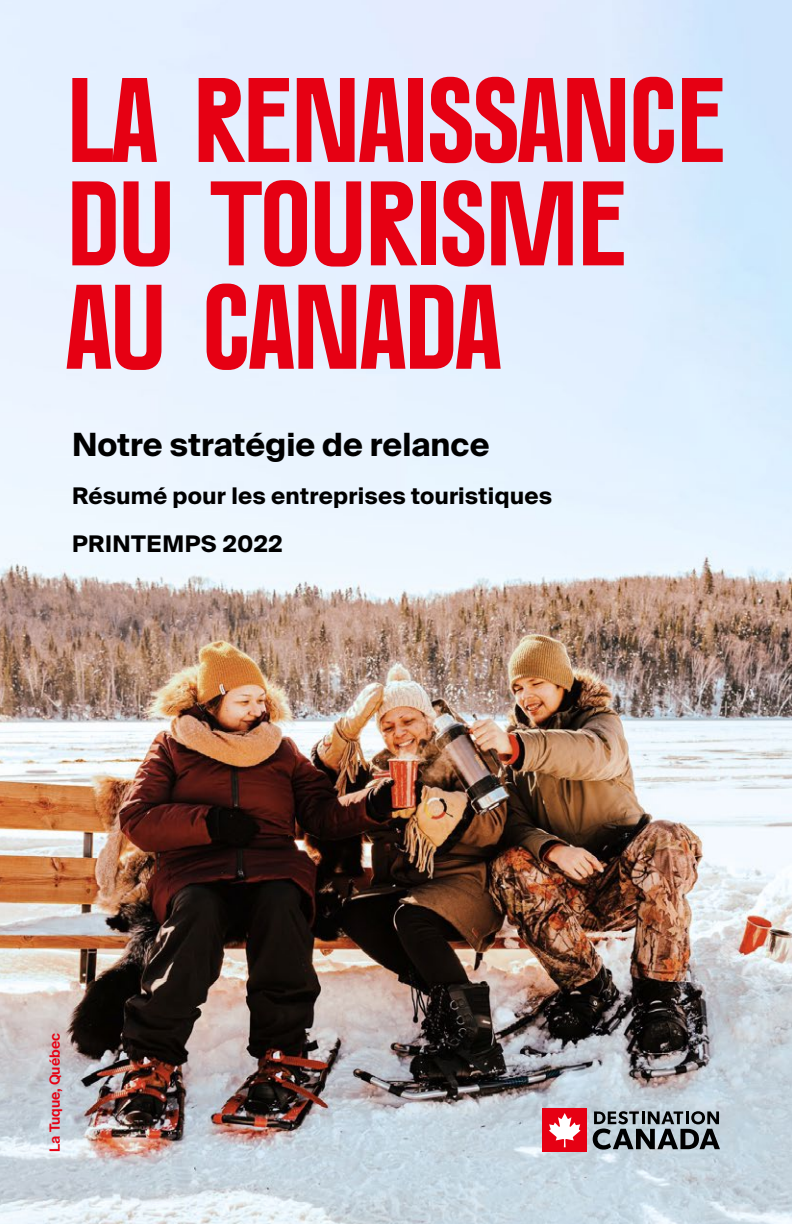
<style>
.page{position:relative;width:792px;height:1224px;background:#fff}
.page>*{position:absolute;margin:0;border:0;box-sizing:border-box;transform-origin:0 0}
.t1{font:700 120px/103.4px "Canada";letter-spacing:-.04em;color:#e60013}
.t2{font:700 32px "Suisse Intl";color:#000}
.t3{font:700 22.8px "Suisse Intl";letter-spacing:.01em;color:#000}
.t4{font:600 14px "Suisse Intl";color:#e60013}
</style>
<div class="page">
<img style="left:0;top:0;width:792px;height:1224px">
<div style="left:543px;top:1109px;width:44px;height:43px;background:#e60013"></div>
<svg style="left:549px;top:1113px;width:32px;height:34px"></svg>
<svg style="left:593px;top:1111px;width:127px;height:39px;background:#70797e"></svg>
<h1 class="t1" style="left:65px;top:68px;width:664px">LA RENAISSANCE<br>DU TOURISME<br>AU CANADA</h1>
<h2 class="t2" style="left:72px;top:426px;width:419px">Notre stratégie de relance</h2>
<h4 class="t3" style="left:72px;top:483px;width:482px">Résumé pour les entreprises touristiques</h4>
<p class="t3" style="left:72px;top:531px;width:212px">PRINTEMPS 2022</p>
<p class="t4" style="left:47px;top:1152px;width:121px;rotate:-90deg">La Tuque, Québec</p>
</div>
